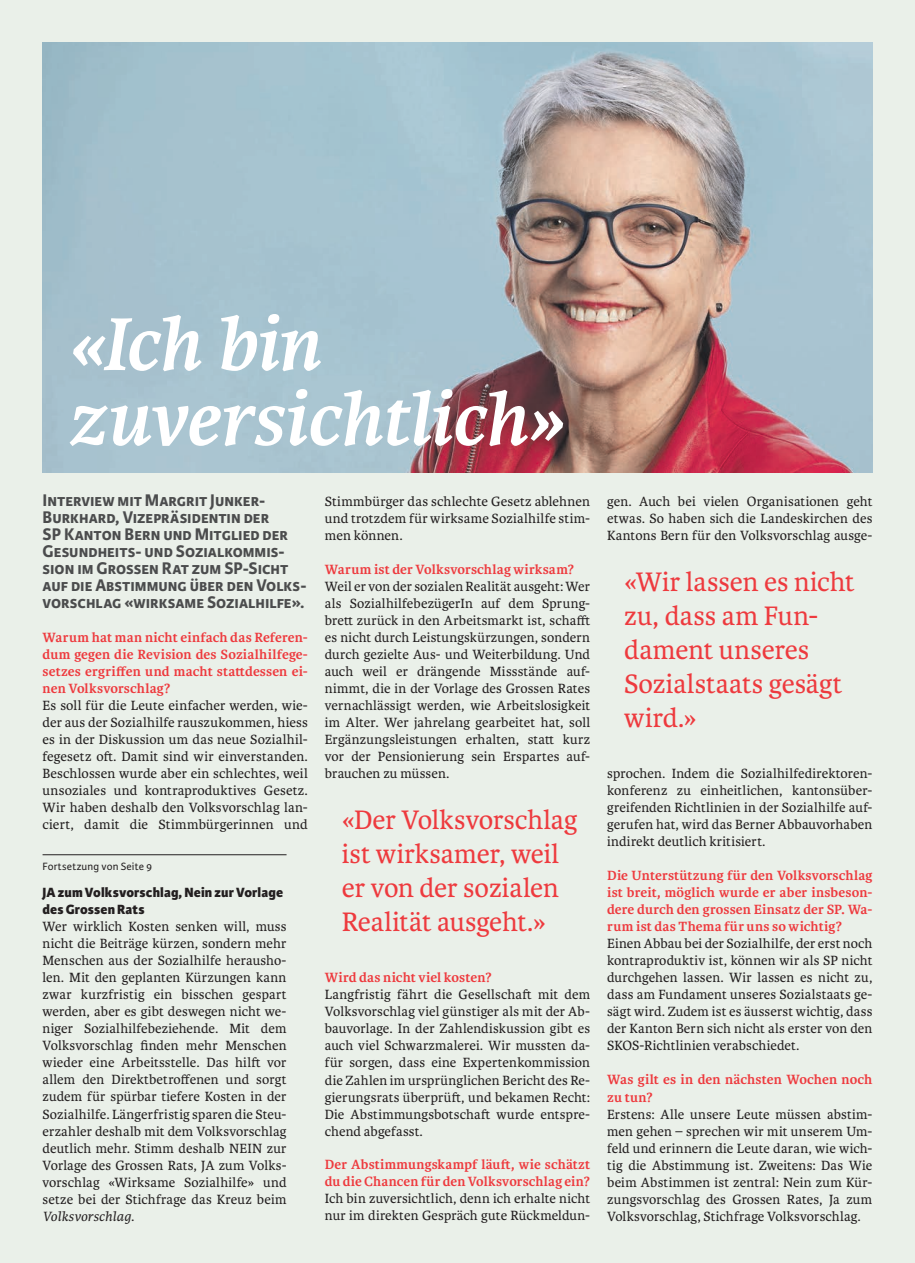
<style>
.page{position:relative;width:915px;height:1263px;background:#fff}
.page>*{position:absolute;margin:0;border:0;box-sizing:border-box;transform-origin:0 0}
.t1{font:italic 700 79.5px/75px "Karmina";letter-spacing:-.015em;color:#fff}
.t2{font:28.5px/34px "Karmina";letter-spacing:-.005em;color:#ee3a3e;text-align:justify}
.t3{font:700 18px/17px "Karmina Sans";color:#4b4c4d}
.t4{font:14.25px/17px "Karmina";letter-spacing:.01em;color:#231f20;text-align:justify}
.t5{font:700 14.25px/17px "Karmina";letter-spacing:.01em;color:#ee3a3e;text-align:justify}
.t6{font:800 14.25px/17px "Karmina Sans";letter-spacing:.01em;color:#231f20}
.t7{font:11.25px "Karmina Sans";letter-spacing:.015em;color:#231f20}
.s1{font-size:28.5px;color:#ee3a3e}
.s2{font-style:italic}
</style>
<div class="page">
<div style="left:0;top:0;width:914px;height:1263px;background:#eaf0e9"></div>
<img style="left:43px;top:43px;width:829px;height:429px">
<hr style="left:43px;top:854px;width:243px;height:1px;background:#231f20">
<h1 class="t1" style="left:68px;top:307px;width:495px">«Ich bin zuversichtlich»</h1>
<p class="t3" style="left:43px;top:492px;width:265px">Interview mit Margrit Junker-<br>Burkhard, Vizepräsidentin der<br>SP Kanton Bern und Mitglied der<br>Gesundheits- und Sozialkommis&shy;sion im Grossen Rat zum SP-Sicht auf die Abstimmung über den Volks&shy;vorschlag «wirksame Sozialhilfe».</p>
<p class="t5" style="left:43px;top:629px;width:267px">Warum hat man nicht einfach das Referen&shy;dum gegen die Revision des Sozialhilfege&shy;setzes ergriffen und macht stattdessen ei&shy;nen Volksvorschlag?</p>
<p class="t4" style="left:43px;top:697px;width:536px;text-align:left">Es soll für die Leute einfacher werden, wie-<br>der aus der Sozialhilfe rauszukommen, hiess<br>es in der Diskussion um das neue Sozialhil-<br>fegesetz oft. Damit sind wir einverstanden.<br>Beschlossen wurde aber ein schlechtes, weil<br>unsoziales und kontraproduktives Gesetz.<br>Wir haben deshalb den Volksvorschlag lan-<br>ciert, damit die Stimmbürgerinnen und <span class="s1">«Der Volksvorschlag</span></p>
<h2 class="t2" style="left:342px;top:837px;width:219px">ist wirksamer, weil er von der sozialen Realität ausgeht.»</h2>
<p class="t4" style="left:325px;top:493px;width:267px">Stimmbürger das schlechte Gesetz ablehnen und trotzdem für wirksame Sozialhilfe stim&shy;men können.</p>
<p class="t5" style="left:325px;top:561px;width:251px">Warum ist der Volksvorschlag wirksam?</p>
<p class="t4" style="left:325px;top:578px;width:267px">Weil er von der sozialen Realität ausgeht: Wer als SozialhilfebezügerIn auf dem Sprung&shy;brett zurück in den Arbeitsmarkt ist, schafft es nicht durch Leistungskürzungen, sondern durch gezielte Aus- und Weiterbildung. Und auch weil er drängende Missstände auf&shy;nimmt, die in der Vorlage des Grossen Rates vernachlässigt werden, wie Arbeitslosigkeit im Alter. Wer jahrelang gearbeitet hat, soll Ergänzungsleistungen erhalten, statt kurz vor der Pensionierung sein Erspartes auf&shy;brauchen zu müssen.</p>
<p class="t7" style="left:43px;top:860px;width:111px">Fortsetzung von Seite 9</p>
<p class="t6" style="left:43px;top:884px;width:242px">JA zum Volksvorschlag, Nein zur Vorlage des Grossen Rats</p>
<p class="t4" style="left:43px;top:918px;width:245px">Wer wirklich Kosten senken will, muss nicht die Beiträge kürzen, sondern mehr Menschen aus der Sozialhilfe herausho&shy;len. Mit den geplanten Kürzungen kann zwar kurzfristig ein bisschen gespart werden, aber es gibt deswegen nicht we&shy;niger Sozialhilfebeziehende. Mit dem Volksvorschlag finden mehr Menschen wieder eine Arbeitsstelle. Das hilft vor allem den Direktbetroffenen und sorgt zudem für spürbar tiefere Kosten in der Sozialhilfe. Längerfristig sparen die Steu&shy;erzahler deshalb mit dem Volksvorschlag deutlich mehr. Stimm deshalb NEIN zur Vorlage des Grossen Rats, JA zum Volks&shy;vorschlag «Wirksame Sozialhilfe» und setze bei der Stichfrage das Kreuz beim <span class="s2">Volksvorschlag</span>.</p>
<p class="t5" style="left:325px;top:969px;width:168px">Wird das nicht viel kosten?</p>
<p class="t4" style="left:325px;top:986px;width:267px">Langfristig fährt die Gesellschaft mit dem Volksvorschlag viel günstiger als mit der Ab&shy;bauvorlage. In der Zahlendiskussion gibt es auch viel Schwarzmalerei. Wir mussten da&shy;für sorgen, dass eine Expertenkommission die Zahlen im ursprünglichen Bericht des Re&shy;gierungsrats überprüft, und bekamen Recht:<br>Die Abstimmungsbotschaft wurde entspre&shy;chend abgefasst.</p>
<p class="t5" style="left:325px;top:1156px;width:267px">Der Abstimmungskampf läuft, wie schätzt du die Chancen für den Volksvorschlag ein?</p>
<p class="t4" style="left:325px;top:1190px;width:267px">Ich bin zuversichtlich, denn ich erhalte nicht nur im direkten Gespräch gute Rückmeldun-</p>
<p class="t4" style="left:607px;top:493px;width:267px">gen. Auch bei vielen Organisationen geht etwas. So haben sich die Landeskirchen des Kantons Bern für den Volksvorschlag ausge-</p>
<h2 class="t2" style="left:624px;top:565px;width:232px;text-align:left">«Wir lassen es nicht zu, dass am Fun&shy;dament unseres<br>Sozialstaats gesägt wird.»</h2>
<p class="t4" style="left:607px;top:765px;width:267px">sprochen. Indem die Sozialhilfedirektoren&shy;konferenz zu einheitlichen, kantonsüber&shy;greifenden Richtlinien in der Sozialhilfe auf&shy;gerufen hat, wird das Berner Abbauvorhaben indirekt deutlich kritisiert.</p>
<p class="t5" style="left:607px;top:867px;width:267px">Die Unterstützung für den Volksvorschlag ist breit, möglich wurde er aber insbeson&shy;dere durch den grossen Einsatz der SP. Wa&shy;rum ist das Thema für uns so wichtig?</p>
<p class="t4" style="left:607px;top:935px;width:267px">Einen Abbau bei der Sozialhilfe, der erst noch kontraproduktiv ist, können wir als SP nicht durchgehen lassen. Wir lassen es nicht zu, dass am Fundament unseres Sozialstaats ge&shy;sägt wird. Zudem ist es äusserst wichtig, dass der Kanton Bern sich nicht als erster von den SKOS-Richtlinien verabschiedet.</p>
<p class="t5" style="left:607px;top:1072px;width:267px">Was gilt es in den nächsten Wochen noch zu tun?</p>
<p class="t4" style="left:607px;top:1105px;width:267px">Erstens: Alle unsere Leute müssen abstim&shy;men gehen – sprechen wir mit unserem Um&shy;feld und erinnern die Leute daran, wie wich&shy;tig die Abstimmung ist. Zweitens: Das Wie beim Abstimmen ist zentral: Nein zum Kür&shy;zungsvorschlag des Grossen Rates, Ja zum Volksvorschlag, Stichfrage Volksvorschlag.</p>
</div>
